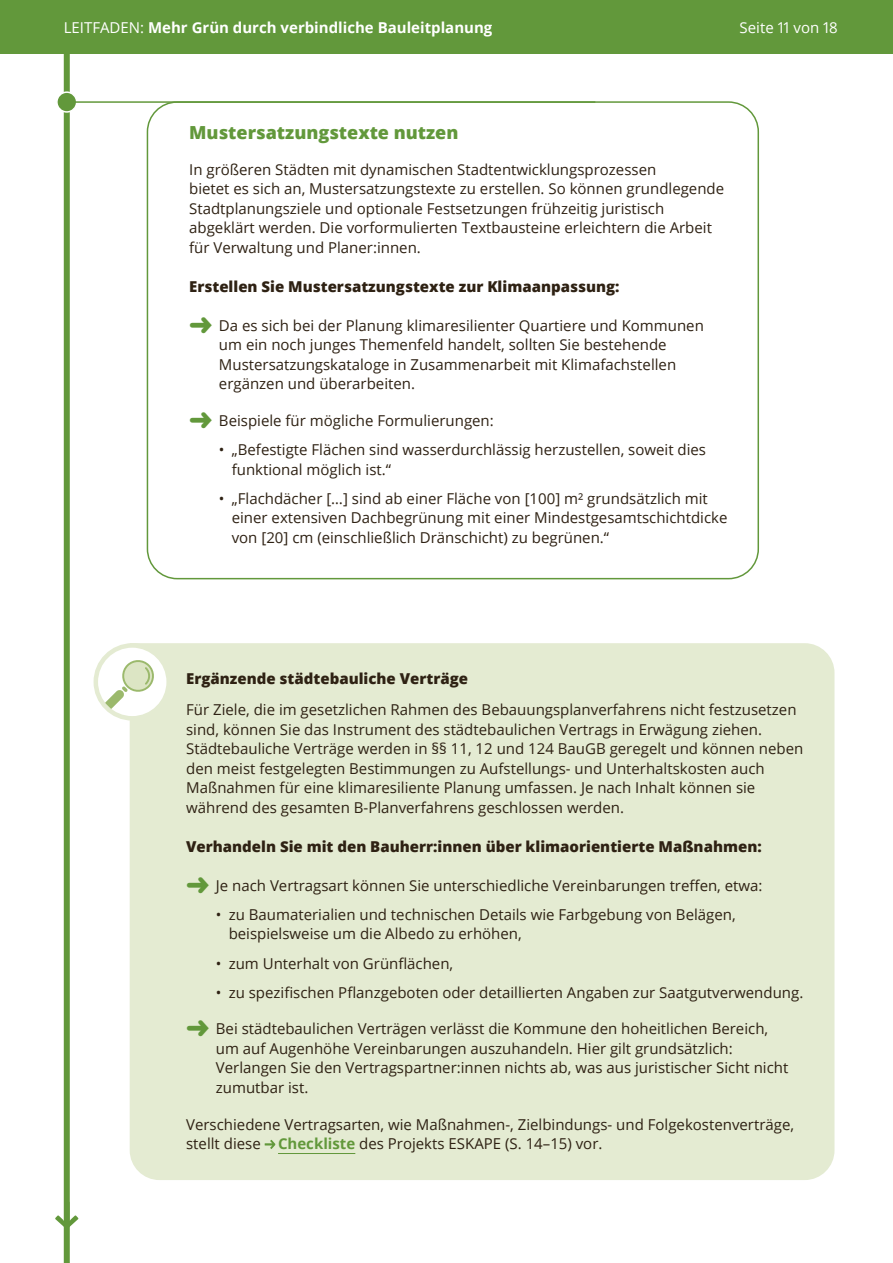
<style>
.page{position:relative;width:893px;height:1263px;background:#fff}
.page>*{position:absolute;margin:0;border:0;box-sizing:border-box;transform-origin:0 0}
.t1{font:800 18px "Open Sans";color:#62983b}
.Text_10_13_schwarz{font:15px/19.5px "Open Sans";color:#2e2113}
.Head_10_13_pt_mit_Ab{font:800 15px "Open Sans";color:#2e2113}
.t2{font:700 15px "Open Sans";color:#fff}
.t3{font:15px "Open Sans";color:#fff}
.s1{font-weight:400}
.s2{color:#62983b}
.s3{font-weight:700;color:#62983b}
</style>
<div class="page">
<div style="left:0;top:0;width:893px;height:54px;background:#62983b"></div>
<div style="left:64px;top:52px;width:6px;height:1211px;background:#62983b"></div>
<svg style="left:55px;top:1201px;width:23px;height:27px"></svg>
<div style="left:57px;top:92px;width:20px;height:20px;background:#62983b;border-radius:50%"></div>
<div style="left:56px;top:91px;width:21px;height:22px;border:2px solid #fff;border-radius:50%"></div>
<hr style="left:67px;top:101px;width:528px;height:2px;background:#62983b">
<div style="left:127px;top:643px;width:708px;height:537px;background:#e4ebd2"></div>
<hr style="left:278px;top:1153px;width:77px;height:1px;background:#62983b">
<svg style="left:265px;top:1140px;width:10px;height:9px"></svg>
<svg style="left:96px;top:645px;width:73px;height:73px"></svg>
<svg style="left:104px;top:657px;width:50px;height:53px"></svg>
<div style="left:94px;top:643px;width:77px;height:77px;border:4px solid #e4ebd2;border-radius:50%"></div>
<p class="t2" style="left:64px;top:17px;width:430px"><span class="s1">LEITFADEN:</span> Mehr Grün durch verbindliche Bauleitplanung</p>
<p class="t3" style="left:740px;top:18px;width:100px">Seite 11 von 18</p>
<p class="t1" style="left:189px;top:119px;width:271px">Mustersatzungstexte nutzen</p>
<p class="Text_10_13_schwarz" style="left:189px;top:159px;width:536px">In größeren Städten mit dynamischen Stadtentwicklungsprozessen<br>bietet es sich an, Mustersatzungstexte zu erstellen. So können grundlegende Stadtplanungsziele und optionale Festsetzungen frühzeitig juristisch abgeklärt werden. Die vorformulierten Textbausteine erleichtern die Arbeit für Verwaltung und Planer:innen.</p>
<p class="Head_10_13_pt_mit_Ab" style="left:189px;top:275px;width:432px">Erstellen Sie Mustersatzungstexte zur Klimaanpassung:</p>
<p class="Text_10_13_schwarz" style="left:219px;top:315px;width:486px;text-indent:-30px"><span class="s2">➜</span> Da es sich bei der Planung klimaresilienter Quartiere und Kommunen um ein noch junges Themenfeld handelt, sollten Sie bestehende Mustersatzungskataloge in Zusammenarbeit mit Klimafachstellen ergänzen und überarbeiten.</p>
<p class="Text_10_13_schwarz" style="left:189px;top:410px;width:306px"><span class="s2">➜</span> Beispiele für mögliche Formulierungen:</p>
<p class="Text_10_13_schwarz" style="left:232px;top:440px;width:476px;text-indent:-13px">• „Befestigte Flächen sind wasserdurchlässig herzustellen, soweit dies funktional möglich ist.“</p>
<p class="Text_10_13_schwarz" style="left:232px;top:488px;width:497px;text-indent:-13px">• „Flachdächer […] sind ab einer Fläche von [100] m² grundsätzlich mit einer extensiven Dachbegrünung mit einer Mindestgesamtschichtdicke von [20] cm (einschließlich Dränschicht) zu begrünen.“</p>
<p class="Head_10_13_pt_mit_Ab" style="left:186px;top:667px;width:283px">Ergänzende städtebauliche Verträge</p>
<p class="Text_10_13_schwarz" style="left:186px;top:700px;width:619px">Für Ziele, die im gesetzlichen Rahmen des Bebauungsplanverfahrens nicht festzusetzen sind, können Sie das Instrument des städtebaulichen Vertrags in Erwägung ziehen.<br>Städtebauliche Verträge werden in §§ 11, 12 und 124 BauGB geregelt und können neben den meist festgelegten Bestimmungen zu Aufstellungs- und Unterhaltskosten auch Maßnahmen für eine klimaresiliente Planung umfassen. Je nach Inhalt können sie während des gesamten B-Planverfahrens geschlossen werden.</p>
<p class="Head_10_13_pt_mit_Ab" style="left:186px;top:835px;width:577px">Verhandeln Sie mit den Bauherr:innen über klimaorientierte Maßnahmen:</p>
<p class="Text_10_13_schwarz" style="left:186px;top:875px;width:578px"><span class="s2">➜</span> Je nach Vertragsart können Sie unterschiedliche Vereinbarungen treffen, etwa:</p>
<p class="Text_10_13_schwarz" style="left:229px;top:904px;width:509px;text-indent:-13px">• zu Baumaterialien und technischen Details wie Farbgebung von Belägen, beispielsweise um die Albedo zu erhöhen,</p>
<p class="Text_10_13_schwarz" style="left:216px;top:953px;width:239px">• zum Unterhalt von Grünflächen,</p>
<p class="Text_10_13_schwarz" style="left:216px;top:982px;width:589px">• zu spezifischen Pflanzgeboten oder detaillierten Angaben zur Saatgutverwendung.</p>
<p class="Text_10_13_schwarz" style="left:216px;top:1019px;width:574px;text-indent:-30px"><span class="s2">➜</span> Bei städtebaulichen Verträgen verlässt die Kommune den hoheitlichen Bereich, um auf Augenhöhe Vereinbarungen auszuhandeln. Hier gilt grundsätzlich:<br>Verlangen Sie den Vertragspartner:innen nichts ab, was aus juristischer Sicht nicht zumutbar ist.</p>
<p class="Text_10_13_schwarz" style="left:186px;top:1114px;width:609px">Verschiedene Vertragsarten, wie Maßnahmen-, Zielbindungs- und Folgekostenverträge, stellt diese <span class="s3">Checkliste</span> des Projekts ESKAPE (S. 14–15) vor.</p>
</div>
